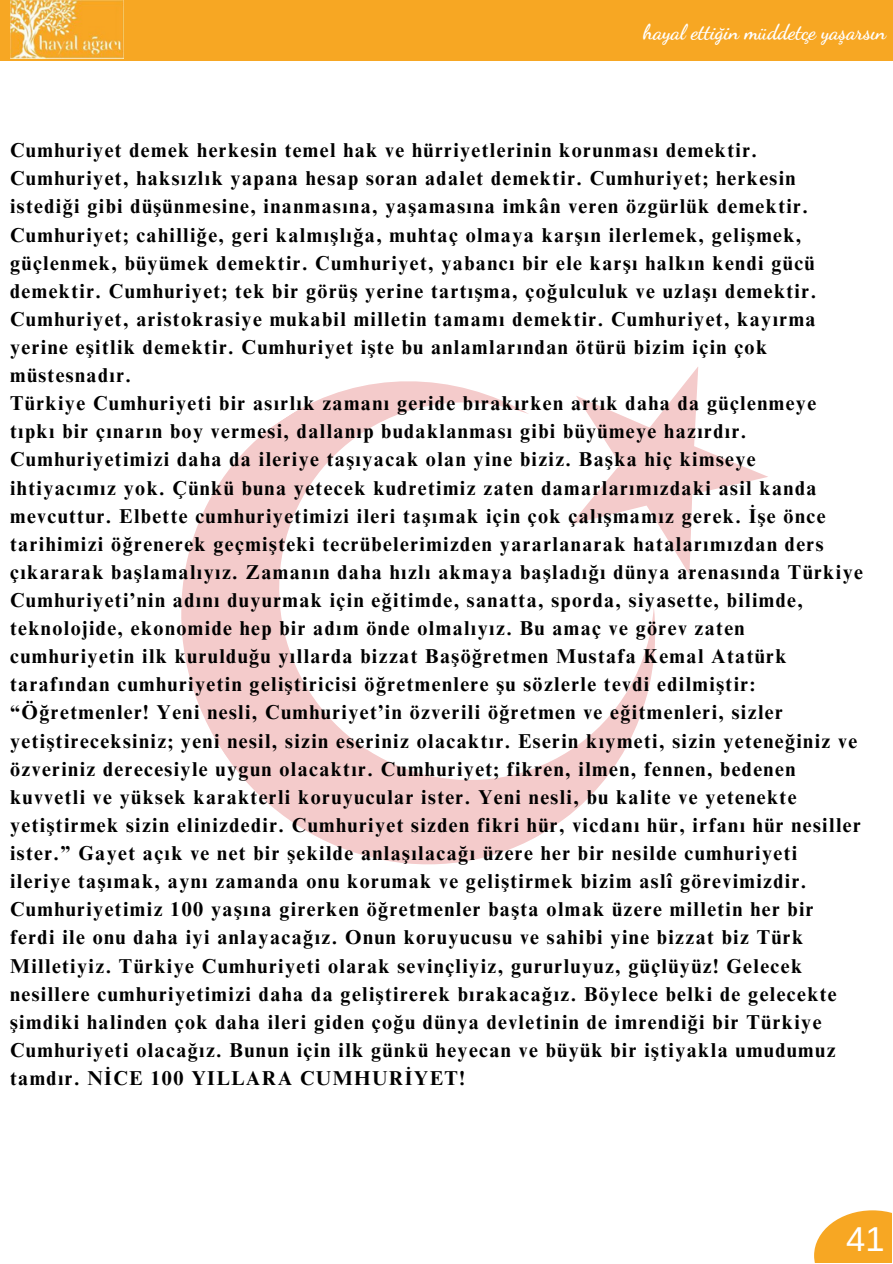
<style>
.page{position:relative;width:893px;height:1264px;background:#fff}
.page>*{position:absolute;margin:0;border:0;box-sizing:border-box;transform-origin:0 0}
.t1{font:34.5px "Arimo";color:#fff}
.t2{font:700 21px "Dancing Script";color:#fff}
.t3{font:700 20.1px/28px "Times NRMT Pro";letter-spacing:.07em;color:#000}
</style>
<div class="page">
<svg style="left:181px;top:381px;width:475px;height:484px"></svg>
<svg style="left:513px;top:367px;width:255px;height:247px"></svg>
<div style="left:0;top:0;width:892px;height:61px;background:#f7a723"></div>
<img style="left:10px;top:1px;width:114px;height:57px">
<svg style="left:814px;top:1210px;width:77px;height:52px;background:#f8b444"></svg>
<p class="t2" style="left:643px;top:20px;width:245px">hayal ettiğin müddetçe yaşarsın</p>
<p class="t3" style="left:10px;top:139px;width:807px">Cumhuriyet demek herkesin temel hak ve hürriyetlerinin korunması demektir.<br>Cumhuriyet, haksızlık yapana hesap soran adalet demektir. Cumhuriyet; herkesin istediği gibi düşünmesine, inanmasına, yaşamasına imkân veren özgürlük demektir.<br>Cumhuriyet; cahilliğe, geri kalmışlığa, muhtaç olmaya karşın ilerlemek, gelişmek, güçlenmek, büyümek demektir. Cumhuriyet, yabancı bir ele karşı halkın kendi gücü demektir. Cumhuriyet; tek bir görüş yerine tartışma, çoğulculuk ve uzlaşı demektir.<br>Cumhuriyet, aristokrasiye mukabil milletin tamamı demektir. Cumhuriyet, kayırma yerine eşitlik demektir. Cumhuriyet işte bu anlamlarından ötürü bizim için çok müstesnadır.</p>
<p class="t3" style="left:10px;top:392px;width:854px">Türkiye Cumhuriyeti bir asırlık zamanı geride bırakırken artık daha da güçlenmeye tıpkı bir çınarın boy vermesi, dallanıp budaklanması gibi büyümeye hazırdır.<br>Cumhuriyetimizi daha da ileriye taşıyacak olan yine biziz. Başka hiç kimseye ihtiyacımız yok. Çünkü buna yetecek kudretimiz zaten damarlarımızdaki asil kanda mevcuttur. Elbette cumhuriyetimizi ileri taşımak için çok çalışmamız gerek. İşe önce tarihimizi öğrenerek geçmişteki tecrübelerimizden yararlanarak hatalarımızdan ders çıkararak başlamalıyız. Zamanın daha hızlı akmaya başladığı dünya arenasında Türkiye Cumhuriyeti’nin adını duyurmak için eğitimde, sanatta, sporda, siyasette, bilimde, teknolojide, ekonomide hep bir adım önde olmalıyız. Bu amaç ve görev zaten cumhuriyetin ilk kurulduğu yıllarda bizzat Başöğretmen Mustafa Kemal Atatürk tarafından cumhuriyetin geliştiricisi öğretmenlere şu sözlerle tevdi edilmiştir: “Öğretmenler! Yeni nesli, Cumhuriyet’in özverili öğretmen ve eğitmenleri, sizler yetiştireceksiniz; yeni nesil, sizin eseriniz olacaktır. Eserin kıymeti, sizin yeteneğiniz ve özveriniz derecesiyle uygun olacaktır. Cumhuriyet; fikren, ilmen, fennen, bedenen kuvvetli ve yüksek karakterli koruyucular ister. Yeni nesli, bu kalite ve yetenekte yetiştirmek sizin elinizdedir. Cumhuriyet sizden fikri hür, vicdanı hür, irfanı hür nesiller ister.” Gayet açık ve net bir şekilde anlaşılacağı üzere her bir nesilde cumhuriyeti<br>ileriye taşımak, aynı zamanda onu korumak ve geliştirmek bizim aslî görevimizdir.</p>
<p class="t3" style="left:10px;top:897px;width:828px">Cumhuriyetimiz 100 yaşına girerken öğretmenler başta olmak üzere milletin her bir ferdi ile onu daha iyi anlayacağız. Onun koruyucusu ve sahibi yine bizzat biz Türk Milletiyiz. Türkiye Cumhuriyeti olarak sevinçliyiz, gururluyuz, güçlüyüz! Gelecek nesillere cumhuriyetimizi daha da geliştirerek bırakacağız. Böylece belki de gelecekte şimdiki halinden çok daha ileri giden çoğu dünya devletinin de imrendiği bir Türkiye Cumhuriyeti olacağız. Bunun için ilk günkü heyecan ve büyük bir iştiyakla umudumuz tamdır. NİCE 100 YILLARA CUMHURİYET!</p>
<p class="t1" style="left:846px;top:1219px;width:40px">41</p>
</div>
